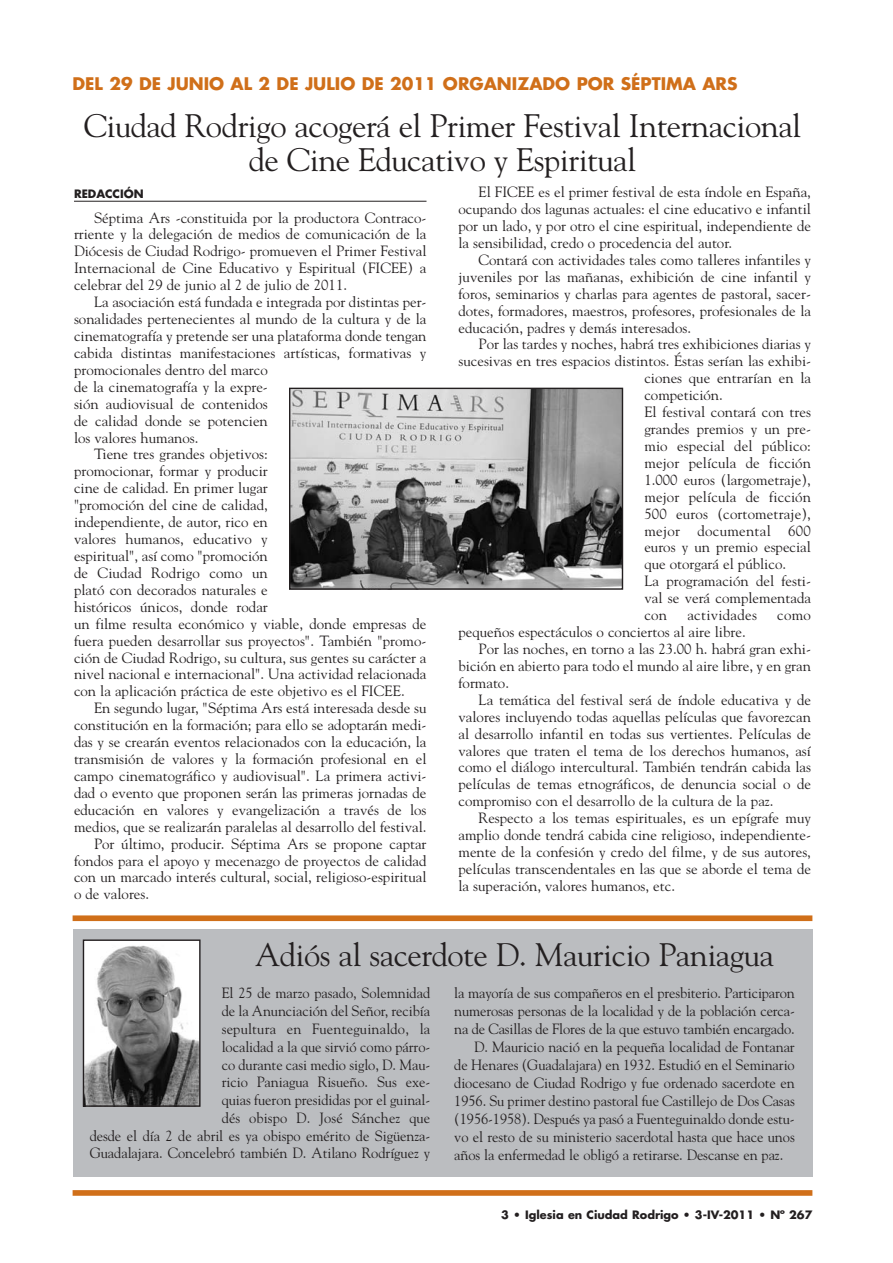
<style>
.page{position:relative;width:893px;height:1263px;background:#fff}
.page>*{position:absolute;margin:0;border:0;box-sizing:border-box;transform-origin:0 0}
.t1{font:32.4px/33.9px "Goudy";letter-spacing:-.015em;color:#231f20;text-align:center}
.t2{font:700 16.95px "Futura";color:#d06f19}
.t3{font:14.85px/17px "Goudy";color:#231f20;text-align:justify}
.t4{font:14.85px "Goudy";letter-spacing:.02em;color:#231f20}
.t5{font:700 11.25px "Futura";color:#231f20}
</style>
<div class="page">
<hr style="left:74px;top:201px;width:352px;height:1px;background:#231f20">
<div style="left:73px;top:1190px;width:739px;height:6px;background:#d06f19"></div>
<img style="left:291px;top:390px;width:330px;height:198px">
<div style="left:289px;top:388px;width:334px;height:202px;border:1px solid #231f20"></div>
<div style="left:73px;top:915px;width:739px;height:6px;background:#d06f19"></div>
<div style="left:73px;top:929px;width:739px;height:247px;background:#bbbdc0"></div>
<img style="left:85px;top:941px;width:113px;height:164px">
<div style="left:83px;top:939px;width:117px;height:168px;border:1px solid #231f20"></div>
<p class="t2" style="left:73px;top:76px;width:666px">DEL 29 DE JUNIO AL 2 DE JULIO DE 2011 ORGANIZADO POR SÉPTIMA ARS</p>
<h1 class="t1" style="left:84px;top:111px;width:719px">Ciudad Rodrigo acogerá el Primer Festival Internacional de Cine Educativo y Espiritual</h1>
<p class="t5" style="left:74px;top:188px;width:71px">REDACCIÓN</p>
<p class="t3" style="left:74px;top:210px;width:354px;text-indent:20px">Séptima Ars -constituida por la productora Contraco&shy;rriente y la delegación de medios de comunicación de la Diócesis de Ciudad Rodrigo- promueven el Primer Festival Internacional de Cine Educativo y Espiritual (FICEE) a celebrar del 29 de junio al 2 de julio de 2011.</p>
<p class="t3" style="left:94px;top:295px;width:334px">La asociación está fundada e integrada por distintas per-</p>
<p class="t3" style="left:74px;top:312px;width:354px">sonalidades pertenecientes al mundo de la cultura y de la</p>
<p class="t3" style="left:74px;top:329px;width:354px">cinematografía y pretende ser una plataforma donde tengan</p>
<p class="t3" style="left:74px;top:345px;width:354px">cabida distintas manifestaciones artísticas, formativas y</p>
<p class="t3" style="left:74px;top:362px;width:195px">promocionales dentro del marco</p>
<p class="t3" style="left:74px;top:379px;width:195px">de la cinematografía y la expre-</p>
<p class="t3" style="left:74px;top:396px;width:195px">sión audiovisual de contenidos</p>
<p class="t3" style="left:74px;top:413px;width:195px">de calidad donde se potencien</p>
<p class="t3" style="left:74px;top:430px;width:126px">los valores humanos.</p>
<p class="t3" style="left:94px;top:447px;width:175px">Tiene tres grandes objetivos:</p>
<p class="t3" style="left:74px;top:464px;width:195px">promocionar, formar y producir</p>
<p class="t3" style="left:74px;top:481px;width:195px">cine de calidad. En primer lugar</p>
<p class="t3" style="left:74px;top:498px;width:195px">"promoción del cine de calidad,</p>
<p class="t3" style="left:74px;top:515px;width:195px">independiente, de autor, rico en</p>
<p class="t3" style="left:74px;top:532px;width:195px">valores humanos, educativo y</p>
<p class="t3" style="left:74px;top:549px;width:195px">espiritual", así como "promoción</p>
<p class="t3" style="left:74px;top:565px;width:195px">de Ciudad Rodrigo como un</p>
<p class="t3" style="left:74px;top:582px;width:195px">plató con decorados naturales e</p>
<p class="t3" style="left:74px;top:599px;width:195px">históricos únicos, donde rodar</p>
<p class="t3" style="left:74px;top:616px;width:354px">un filme resulta económico y viable, donde empresas de</p>
<p class="t3" style="left:74px;top:633px;width:354px">fuera pueden desarrollar sus proyectos". También "promo-</p>
<p class="t3" style="left:74px;top:650px;width:354px">ción de Ciudad Rodrigo, su cultura, sus gentes su carácter a</p>
<p class="t3" style="left:74px;top:667px;width:354px">nivel nacional e internacional". Una actividad relacionada</p>
<p class="t3" style="left:74px;top:684px;width:332px">con la aplicación práctica de este objetivo es el FICEE.</p>
<p class="t3" style="left:94px;top:701px;width:334px">En segundo lugar, "Séptima Ars está interesada desde su</p>
<p class="t3" style="left:74px;top:718px;width:354px">constitución en la formación; para ello se adoptarán medi-</p>
<p class="t3" style="left:74px;top:735px;width:354px">das y se crearán eventos relacionados con la educación, la</p>
<p class="t3" style="left:74px;top:752px;width:354px">transmisión de valores y la formación profesional en el</p>
<p class="t3" style="left:74px;top:768px;width:354px">campo cinematográfico y audiovisual". La primera activi-</p>
<p class="t3" style="left:74px;top:785px;width:354px">dad o evento que proponen serán las primeras jornadas de</p>
<p class="t3" style="left:74px;top:802px;width:354px">educación en valores y evangelización a través de los</p>
<p class="t3" style="left:74px;top:819px;width:354px">medios, que se realizarán paralelas al desarrollo del festival.</p>
<p class="t3" style="left:94px;top:836px;width:334px">Por último, producir. Séptima Ars se propone captar</p>
<p class="t3" style="left:74px;top:853px;width:354px">fondos para el apoyo y mecenazgo de proyectos de calidad</p>
<p class="t3" style="left:74px;top:870px;width:354px">con un marcado interés cultural, social, religioso-espiritual</p>
<p class="t3" style="left:74px;top:887px;width:77px">o de valores.</p>
<p class="t3" style="left:458px;top:185px;width:354px;text-indent:20px">El FICEE es el primer festival de esta índole en España, ocupando dos lagunas actuales: el cine educativo e infantil por un lado, y por otro el cine espiritual, independiente de la sensibilidad, credo o procedencia del autor.</p>
<p class="t3" style="left:458px;top:252px;width:354px;text-indent:20px">Contará con actividades tales como talleres infantiles y juveniles por las mañanas, exhibición de cine infantil y foros, seminarios y charlas para agentes de pastoral, sacer&shy;dotes, formadores, maestros, profesores, profesionales de la educación, padres y demás interesados.</p>
<p class="t3" style="left:478px;top:337px;width:334px">Por las tardes y noches, habrá tres exhibiciones diarias y</p>
<p class="t3" style="left:458px;top:354px;width:354px">sucesivas en tres espacios distintos. Éstas serían las exhibi-</p>
<p class="t3" style="left:644px;top:371px;width:168px">ciones que entrarían en la</p>
<p class="t3" style="left:644px;top:388px;width:80px">competición.</p>
<p class="t3" style="left:644px;top:405px;width:168px">El festival contará con tres</p>
<p class="t3" style="left:644px;top:422px;width:168px">grandes premios y un pre-</p>
<p class="t3" style="left:644px;top:439px;width:168px">mio especial del público:</p>
<p class="t3" style="left:644px;top:455px;width:168px">mejor película de ficción</p>
<p class="t3" style="left:644px;top:472px;width:168px">1.000 euros (largometraje),</p>
<p class="t3" style="left:644px;top:489px;width:168px">mejor película de ficción</p>
<p class="t3" style="left:644px;top:506px;width:168px">500 euros (cortometraje),</p>
<p class="t4" style="left:644px;top:525px;width:168px">mejor documental 600</p>
<p class="t3" style="left:644px;top:540px;width:168px">euros y un premio especial</p>
<p class="t3" style="left:644px;top:557px;width:143px">que otorgará el público.</p>
<p class="t3" style="left:644px;top:574px;width:168px">La programación del festi-</p>
<p class="t3" style="left:644px;top:591px;width:168px">val se verá complementada</p>
<p class="t3" style="left:644px;top:608px;width:24px">con</p>
<p class="t4" style="left:687px;top:609px;width:71px">actividades</p>
<p class="t3" style="left:777px;top:608px;width:35px">como</p>
<p class="t3" style="left:458px;top:625px;width:289px">pequeños espectáculos o conciertos al aire libre.</p>
<p class="t3" style="left:478px;top:642px;width:334px">Por las noches, en torno a las 23.00 h. habrá gran exhi-</p>
<p class="t3" style="left:458px;top:658px;width:354px">bición en abierto para todo el mundo al aire libre, y en gran</p>
<p class="t3" style="left:458px;top:675px;width:52px">formato.</p>
<p class="t3" style="left:478px;top:692px;width:334px">La temática del festival será de índole educativa y de</p>
<p class="t3" style="left:458px;top:709px;width:354px">valores incluyendo todas aquellas películas que favorezcan</p>
<p class="t3" style="left:458px;top:726px;width:354px">al desarrollo infantil en todas sus vertientes. Películas de</p>
<p class="t3" style="left:458px;top:743px;width:354px">valores que traten el tema de los derechos humanos, así</p>
<p class="t3" style="left:458px;top:760px;width:354px">como el diálogo intercultural. También tendrán cabida las</p>
<p class="t3" style="left:458px;top:777px;width:354px">películas de temas etnográficos, de denuncia social o de</p>
<p class="t3" style="left:458px;top:794px;width:316px">compromiso con el desarrollo de la cultura de la paz.</p>
<p class="t3" style="left:478px;top:811px;width:334px">Respecto a los temas espirituales, es un epígrafe muy</p>
<p class="t3" style="left:458px;top:828px;width:354px">amplio donde tendrá cabida cine religioso, independiente-</p>
<p class="t3" style="left:458px;top:845px;width:354px">mente de la confesión y credo del filme, y de sus autores,</p>
<p class="t3" style="left:458px;top:862px;width:354px">películas transcendentales en las que se aborde el tema de</p>
<p class="t3" style="left:458px;top:878px;width:218px">la superación, valores humanos, etc.</p>
<h1 class="t1" style="left:255px;top:940px;width:520px">Adiós al sacerdote D. Mauricio Paniagua</h1>
<p class="t3" style="left:90px;top:986px;width:342px;line-height:17.7px;text-align:right">El 25 de marzo pasado, Solemnidad<br>de la Anunciación del Señor, recibía<br>sepultura en Fuenteguinaldo, la<br>localidad a la que sirvió como párro-<br>co durante casi medio siglo, D. Mau-<br>ricio Paniagua Risueño. Sus exe-<br>quias fueron presididas por el guinal-<br>dés obispo D. José Sánchez que<br>desde el día 2 de abril es ya obispo emérito de Sigüenza-Guadalajara. Concelebró también D. Atilano Rodríguez y</p>
<p class="t3" style="left:454px;top:986px;width:342px">la mayoría de sus compañeros en el presbiterio. Participaron</p>
<p class="t3" style="left:454px;top:1004px;width:342px">numerosas personas de la localidad y de la población cerca-</p>
<p class="t3" style="left:454px;top:1022px;width:342px">na de Casillas de Flores de la que estuvo también encargado.</p>
<p class="t3" style="left:474px;top:1040px;width:322px">D. Mauricio nació en la pequeña localidad de Fontanar</p>
<p class="t3" style="left:454px;top:1058px;width:342px">de Henares (Guadalajara) en 1932. Estudió en el Seminario</p>
<p class="t3" style="left:454px;top:1076px;width:342px">diocesano de Ciudad Rodrigo y fue ordenado sacerdote en</p>
<p class="t3" style="left:454px;top:1094px;width:342px">1956. Su primer destino pastoral fue Castillejo de Dos Casas</p>
<p class="t3" style="left:454px;top:1112px;width:342px">(1956-1958). Después ya pasó a Fuenteguinaldo donde estu-</p>
<p class="t3" style="left:454px;top:1129px;width:342px">vo el resto de su ministerio sacerdotal hasta que hace unos</p>
<p class="t3" style="left:454px;top:1147px;width:330px">años la enfermedad le obligó a retirarse. Descanse en paz.</p>
<p class="t5" style="left:501px;top:1210px;width:312px">3 • Iglesia en Ciudad Rodrigo • 3-IV-2011 • Nº 267</p>
</div>
